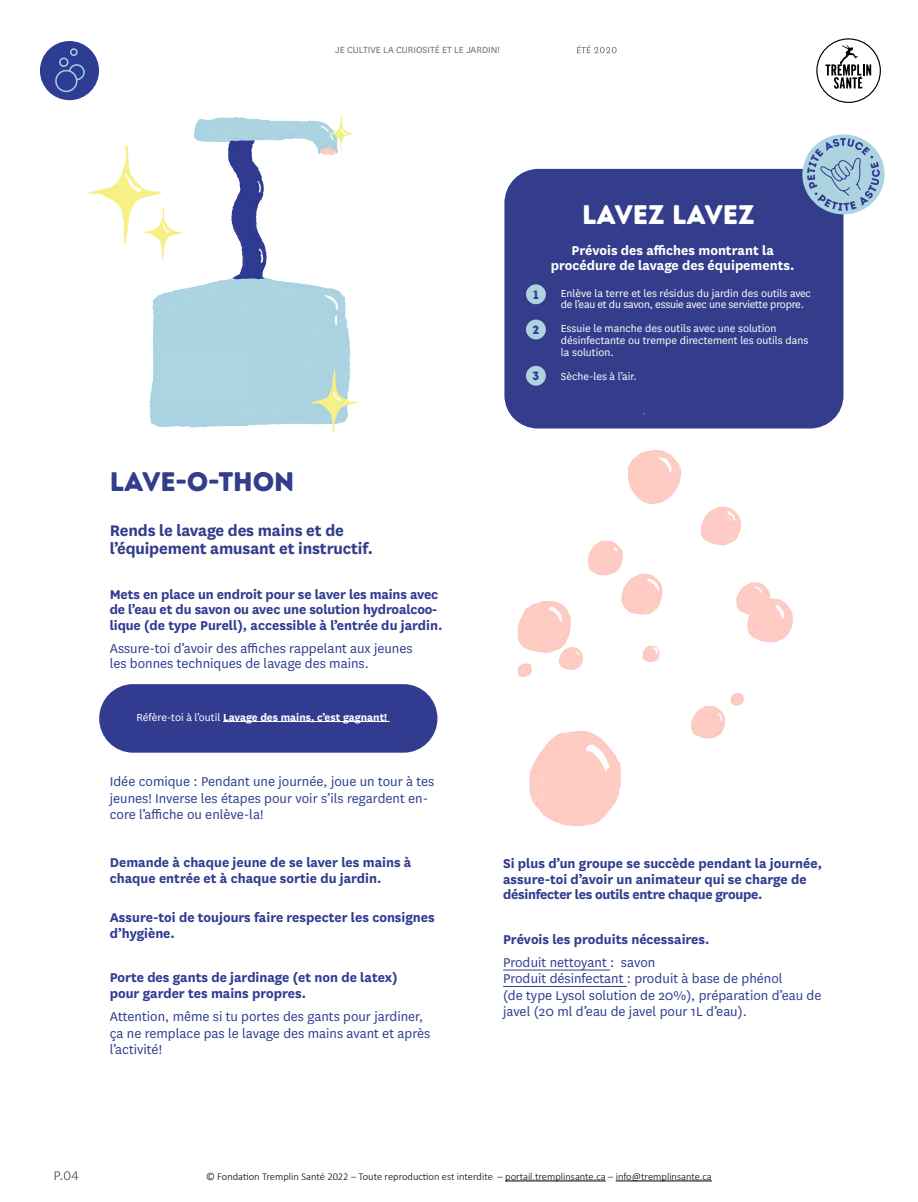
<style>
.page{position:relative;width:918px;height:1202px;background:#fff}
.page>*{position:absolute;margin:0;border:0;box-sizing:border-box;transform-origin:0 0}
.t1{font:26.85px "Intro Rust Base";color:#333d8b}
.t2{font:26.85px "Intro Rust Base";color:#fff}
.t3{font:700 17.85px/17.9px "National";letter-spacing:-.01em;color:#333d8b}
.t4{font:700 14.85px/15.6px "National";color:#313c91}
.t5{font:14.85px/16.4px "National";color:#313c91}
.t6{font:14.85px/16.4px "National";color:#303e90}
.t7{font:700 14.85px/15.6px "National";color:#303e90}
.t8{font:700 14.85px/15.6px "National";color:#fff;text-align:center}
.t9{font:12px/12px "National";color:#fff}
.t10{font:12px/12px "National";letter-spacing:-.02em;color:#fff}
.t11{font:700 12px "National";color:#fff}
.t12{font:12px "Intro Rust Base";color:#333d8b}
.t13{font:300 10.5px "Calibri";color:#000}
.t14{font:10.5px "National";color:#6c6d6c}
.s1{font-weight:400}
.s2{color:#313c91}
</style>
<div class="page">
<div style="left:816px;top:38px;width:65px;height:65px;border:1px solid #000;border-radius:50%"></div>
<svg style="left:826px;top:45px;width:45px;height:44px"></svg>
<hr style="left:505px;top:1180px;width:101px;height:1px;background:#000">
<hr style="left:616px;top:1180px;width:96px;height:1px;background:#000">
<svg style="left:577px;top:45px;width:40px;height:8px"></svg>
<svg style="left:55px;top:1171px;width:23px;height:9px"></svg>
<div style="left:40px;top:41px;width:59px;height:59px;background:#2e3c94;border-radius:50%"></div>
<div style="left:69px;top:64px;width:16px;height:16px;border:2px solid #9fd3e3;border-radius:50%"></div>
<div style="left:70px;top:48px;width:8px;height:8px;border:2px solid #9fd3e3;border-radius:50%"></div>
<div style="left:59px;top:58px;width:10px;height:9px;border:2px solid #9fd3e3;border-radius:50%"></div>
<div style="left:56px;top:71px;width:21px;height:20px;background:#2e3c94;border-radius:50%"></div>
<div style="left:55px;top:70px;width:22px;height:22px;border:2px solid #9fd3e3;border-radius:50%"></div>
<div style="left:99px;top:684px;width:338px;height:68px;background:#313c91;border-radius:34px"></div>
<hr style="left:223px;top:721px;width:167px;height:1px;background:#fff">
<hr style="left:503px;top:969px;width:107px;height:1px;background:#313c91">
<hr style="left:503px;top:986px;width:124px;height:1px;background:#313c91">
<div style="left:504px;top:169px;width:339px;height:259px;background:#333d8b;border-radius:34px"></div>
<div style="left:802px;top:134px;width:83px;height:80px;background:#acd3e0;border-radius:50%"></div>
<svg style="left:807px;top:138px;width:73px;height:73px"></svg>
<div style="left:526px;top:284px;width:20px;height:20px;background:#acd3e0;border-radius:50%"></div>
<div style="left:526px;top:319px;width:20px;height:20px;background:#acd3e0;border-radius:50%"></div>
<img style="left:70px;top:72px;width:288px;height:362px">
<img style="left:504px;top:338px;width:340px;height:489px">
<p class="t14" style="left:335px;top:43px;width:166px">JE CULTIVE LA CURIOSITÉ ET LE JARDIN!</p>
<h1 class="t1" style="left:110px;top:465px;width:186px">LAVE-O-THON</h1>
<p class="t3" style="left:110px;top:520px;width:265px">Rends le lavage des mains et de l’équipement amusant et instructif.</p>
<p class="t4" style="left:110px;top:585px;width:334px">Mets en place un endroit pour se laver les mains avec de l’eau et du savon ou avec une solution hydroalcoo&shy;lique (de type Purell), accessible à l’entrée du jardin.</p>
<p class="t5" style="left:110px;top:639px;width:304px;line-height:15.6px">Assure-toi d’avoir des affiches rappelant aux jeunes les bonnes techniques de lavage des mains.</p>
<p class="t11" style="left:137px;top:709px;width:252px"><span class="s1">Réfère-toi à l’outil</span> Lavage des mains, c’est gagnant!</p>
<p class="t12" style="left:533px;top:287px;width:7px">1</p>
<p class="t12" style="left:533px;top:322px;width:8px">2</p>
<p class="t12" style="left:533px;top:368px;width:8px">3</p>
<h1 class="t2" style="left:582px;top:197px;width:174px">LAVEZ LAVEZ</h1>
<p class="t8" style="left:551px;top:241px;width:245px">Prévois des affiches montrant la procédure de lavage des équipements.</p>
<p class="t10" style="left:561px;top:286px;width:252px">Enlève la terre et les résidus du jardin des outils avec de l’eau et du savon, essuie avec une serviette propre.</p>
<p class="t9" style="left:561px;top:322px;width:249px">Essuie le manche des outils avec une solution désinfectante ou trempe directement les outils dans la solution.</p>
<p class="t9" style="left:561px;top:370px;width:78px">Sèche-les à l’air.</p>
<p class="t6" style="left:110px;top:772px;width:326px">Idée comique : Pendant une journée, joue un tour à tes jeunes! Inverse les étapes pour voir s’ils regardent en&shy;core l’affiche ou enlève-la!</p>
<p class="t7" style="left:110px;top:854px;width:303px">Demande à chaque jeune de se laver les mains à chaque ent<span class="s2">rée et à chaque sortie du jardin.</span></p>
<p class="t4" style="left:110px;top:908px;width:327px">Assure-toi de toujours faire respecter les consignes d’hygiène.</p>
<p class="t4" style="left:110px;top:969px;width:289px">Porte des gants de jardinage (et non de latex) pour garder tes mains propres.</p>
<p class="t5" style="left:110px;top:1007px;width:322px">Attention, même si tu portes des gants pour jardiner, ça ne remplace pas le lavage des mains avant et après l’activité!</p>
<p class="t4" style="left:503px;top:854px;width:321px">Si plus d’un groupe se succède pendant la journée, assure-toi d’avoir un animateur qui se charge de désinfecter les outils entre chaque groupe.</p>
<p class="t4" style="left:503px;top:930px;width:208px">Prévois les produits nécessaires.</p>
<p class="t5" style="left:503px;top:953px;width:320px">Produit nettoyant : savon<br>Produit désinfectant : produit à base de phénol<br>(de type Lysol solution de 20%), préparation d’eau de javel (20 ml d’eau de javel pour 1L d’eau).</p>
<p class="t13" style="left:206px;top:1169px;width:507px">© Fondation Tremplin Santé 2022 – Toute reproduction est interdite – portail.tremplinsante.ca – info@tremplinsante.ca</p>
</div>
